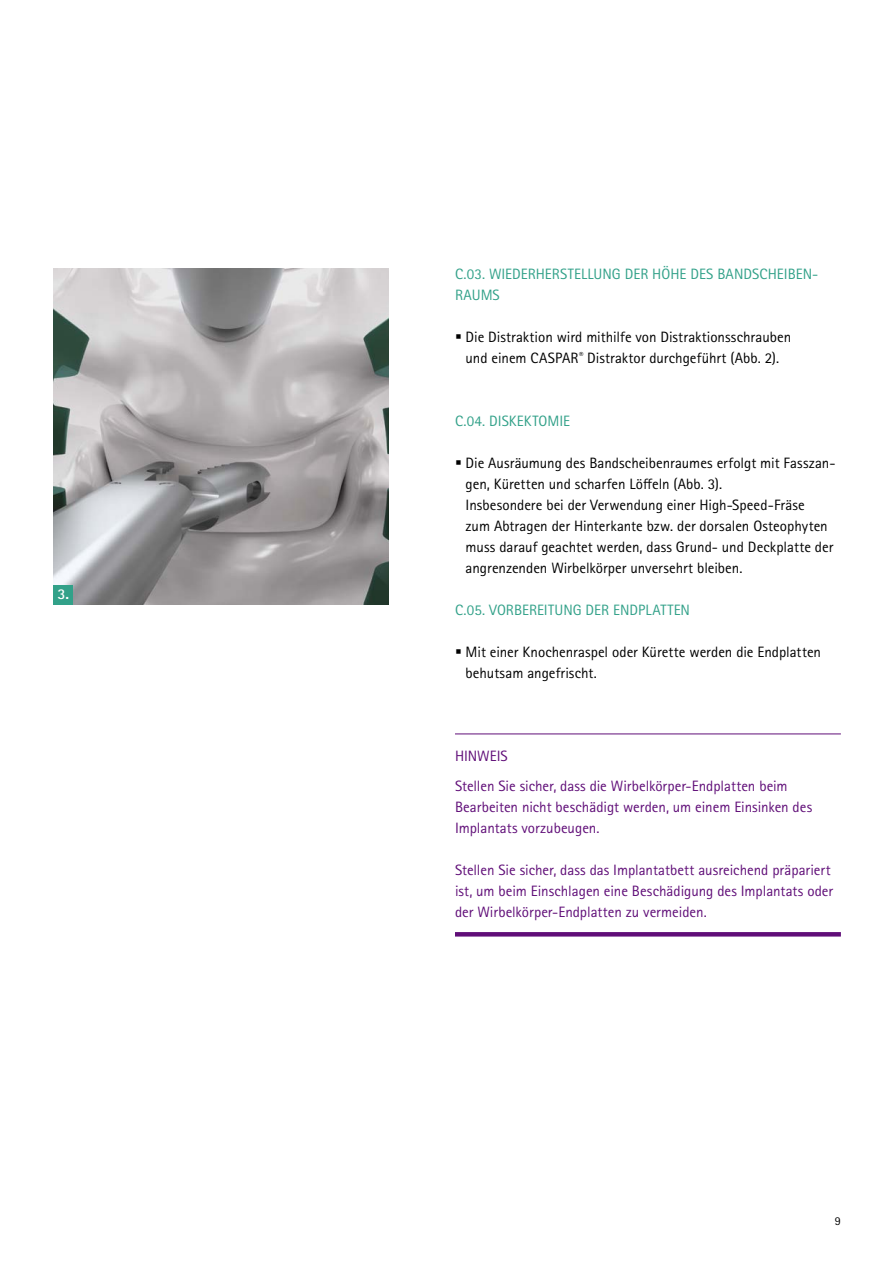
<style>
.page{position:relative;width:893px;height:1263px;background:#fff}
.page>*{position:absolute;margin:0;border:0;box-sizing:border-box;transform-origin:0 0}
.t1{font:15px/21px "Rotis Sans Serif Pro";color:#000}
.t2{font:15px/21px "Rotis Sans Serif Pro";letter-spacing:-.005em;color:#600e78}
.t3{font:15px/21px "Rotis Sans Serif Pro";color:#32a189}
.t4{font:700 15px "Rotis Sans Serif Pro";color:#fff}
.t5{font:12px "Rotis Sans Serif Pro";color:#000}
</style>
<div class="page">
<img style="left:53px;top:269px;width:335px;height:336px">
<div style="left:53px;top:585px;width:20px;height:20px;background:#32a189"></div>
<hr style="left:455px;top:733px;width:386px;height:1px;background:#600e78">
<svg style="left:455px;top:932px;width:386px;height:4px;background:#62127a"></svg>
<p class="t4" style="left:58px;top:584px;width:13px">3.</p>
<p class="t3" style="left:455px;top:264px;width:365px">C.03. WIEDERHERSTELLUNG DER HÖHE DES BANDSCHEIBEN-<br>RAUMS</p>
<p class="t1" style="left:455px;top:327px;width:338px;text-align:center">▪ Die Distraktion wird mithilfe von Distraktionsschrauben und einem CASPAR<sup>®</sup> Distraktor durchgeführt (Abb. 2).</p>
<p class="t3" style="left:455px;top:411px;width:117px">C.04. DISKEKTOMIE</p>
<p class="t1" style="left:466px;top:453px;width:371px;text-indent:-11px">▪ Die Ausräumung des Bandscheibenraumes erfolgt mit Fasszan&shy;gen, Küretten und scharfen Löffeln (Abb. 3).<br>Insbesondere bei der Verwendung einer High-Speed-Fräse<br>zum Abtragen der Hinterkante bzw. der dorsalen Osteophyten muss darauf geachtet werden, dass Grund- und Deckplatte der angrenzenden Wirbelkörper unversehrt bleiben.</p>
<p class="t3" style="left:455px;top:600px;width:237px">C.05. VORBEREITUNG DER ENDPLATTEN</p>
<p class="t1" style="left:466px;top:642px;width:357px;text-indent:-11px">▪ Mit einer Knochenraspel oder Kürette werden die Endplatten behutsam angefrischt.</p>
<p class="t2" style="left:455px;top:741px;width:334px;line-height:30px">HINWEIS<br>Stellen Sie sicher, dass die Wirbelkörper-Endplatten beim</p>
<p class="t2" style="left:455px;top:797px;width:359px">Bearbeiten nicht beschädigt werden, um einem Einsinken des<br>Implantats vorzubeugen.</p>
<p class="t2" style="left:455px;top:860px;width:380px">Stellen Sie sicher, dass das Implantatbett ausreichend präpariert ist, um beim Einschlagen eine Beschädigung des Implantats oder der Wirbelkörper-Endplatten zu vermeiden.</p>
<p class="t5" style="left:835px;top:1213px;width:7px">9</p>
</div>
